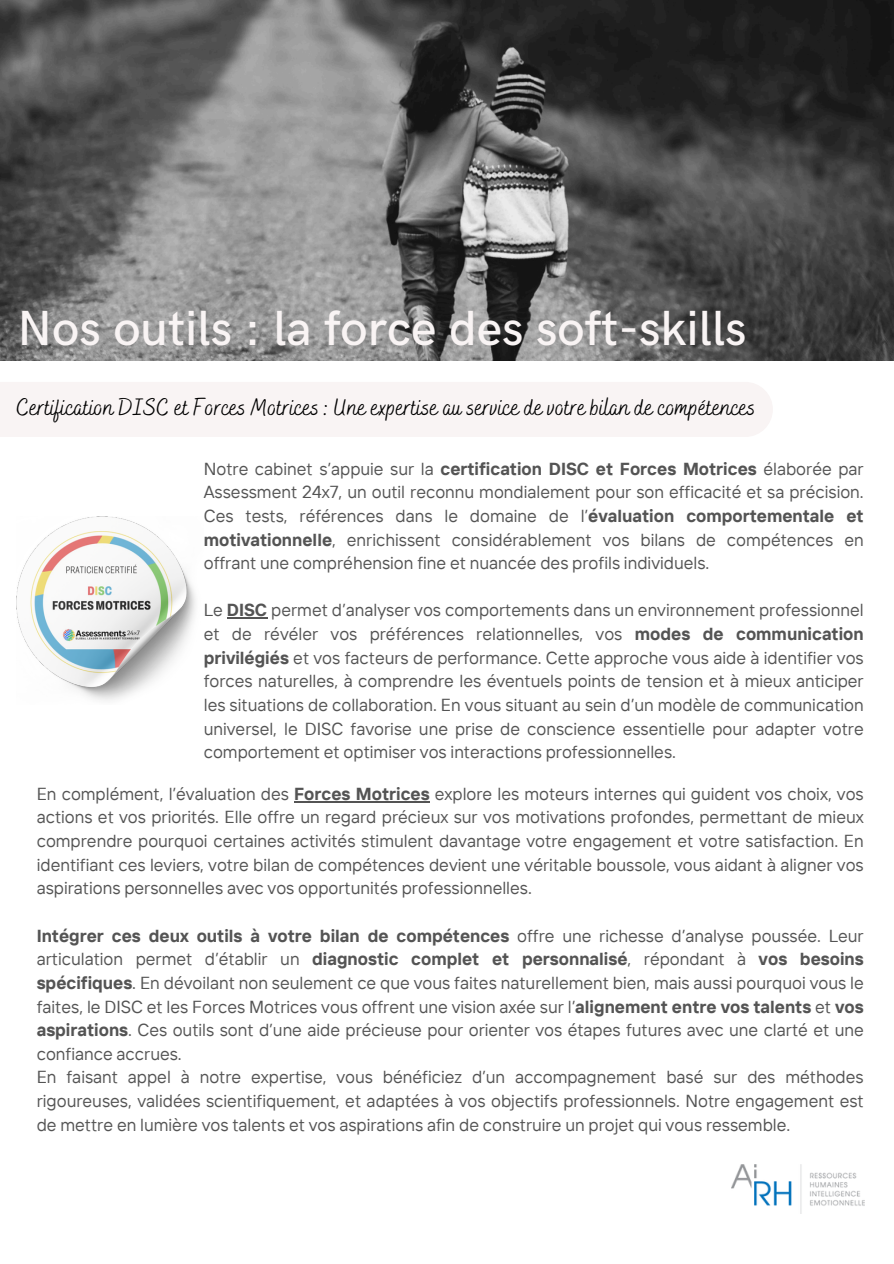
<style>
.page{position:relative;width:894px;height:1264px;background:#fff}
.page>*{position:absolute;margin:0;border:0;box-sizing:border-box;transform-origin:0 0}
.t1{font:500 49.5px "HK Grotesk";color:#f9f4f4}
.t2{font:24px "Bakerie Smooth";color:#000}
.t3{font:17.4px/23.7px "TT Interphases";color:#545454;text-align:justify}
.s1{font-weight:700}
</style>
<div class="page">
<img style="left:0;top:0;width:893px;height:360px">
<img style="left:731px;top:1164px;width:133px;height:49px">
<hr style="left:294px;top:801px;width:135px;height:1px;background:#545454">
<div style="left:0;top:382px;width:772px;height:55px;background:#f9f4f4"></div>
<img style="left:17px;top:516px;width:179px;height:185px">
<hr style="left:227px;top:617px;width:40px;height:1px;background:#545454">
<p class="t1" style="left:18px;top:300px;width:730px">Nos outils : la force des soft-skills</p>
<p class="t2" style="left:17px;top:392px;width:740px">Certification DISC et Forces Motrices : Une expertise au service de votre bilan de compétences</p>
<p class="t3" style="left:204px;top:456px;width:661px">Notre cabinet s’appuie sur la <span class="s1">certification DISC et Forces Motrices</span> élaborée par Assessment 24x7, un outil reconnu mondialement pour son efficacité et sa précision.<br>Ces tests, références dans le domaine de l’<span class="s1">évaluation comportementale et motivationnelle</span>, enrichissent considérablement vos bilans de compétences en offrant une compréhension fine et nuancée des profils individuels.</p>
<p class="t3" style="left:204px;top:598px;width:661px">Le <span class="s1">DISC</span> permet d’analyser vos comportements dans un environnement professionnel et de révéler vos préférences relationnelles, vos <span class="s1">modes de communication privilégiés</span> et vos facteurs de performance. Cette approche vous aide à identifier vos forces naturelles, à comprendre les éventuels points de tension et à mieux anticiper les situations de collaboration. En vous situant au sein d’un modèle de communication universel, le DISC favorise une prise de conscience essentielle pour adapter votre comportement et optimiser vos interactions professionnelles.</p>
<h1 class="t3" style="left:37px;top:781px;width:828px">En complément, l’évaluation des <span class="s1">Forces Motrices</span> explore les moteurs internes qui guident vos choix, vos actions et vos priorités. Elle offre un regard précieux sur vos motivations profondes, permettant de mieux comprendre pourquoi certaines activités stimulent davantage votre engagement et votre satisfaction. En identifiant ces leviers, votre bilan de compétences devient une véritable boussole, vous aidant à aligner vos aspirations personnelles avec vos opportunités professionnelles.</h1>
<h2 class="t3" style="left:37px;top:923px;width:828px"><span class="s1">Intégrer ces deux outils à votre bilan de compétences</span> offre une richesse d’analyse poussée. Leur articulation permet d’établir un <span class="s1">diagnostic complet et personnalisé</span>, répondant à <span class="s1">vos besoins spécifiques</span>. En dévoilant non seulement ce que vous faites naturellement bien, mais aussi pourquoi vous le faites, le DISC et les Forces Motrices vous offrent une vision axée sur l’<span class="s1">alignement entre vos talents</span> et <span class="s1">vos aspirations</span>. Ces outils sont d’une aide précieuse pour orienter vos étapes futures avec une clarté et une confiance accrues.</h2>
<p class="t3" style="left:37px;top:1065px;width:828px">En faisant appel à notre expertise, vous bénéficiez d’un accompagnement basé sur des méthodes rigoureuses, validées scientifiquement, et adaptées à vos objectifs professionnels. Notre engagement est de mettre en lumière vos talents et vos aspirations afin de construire un projet qui vous ressemble.</p>
</div>
